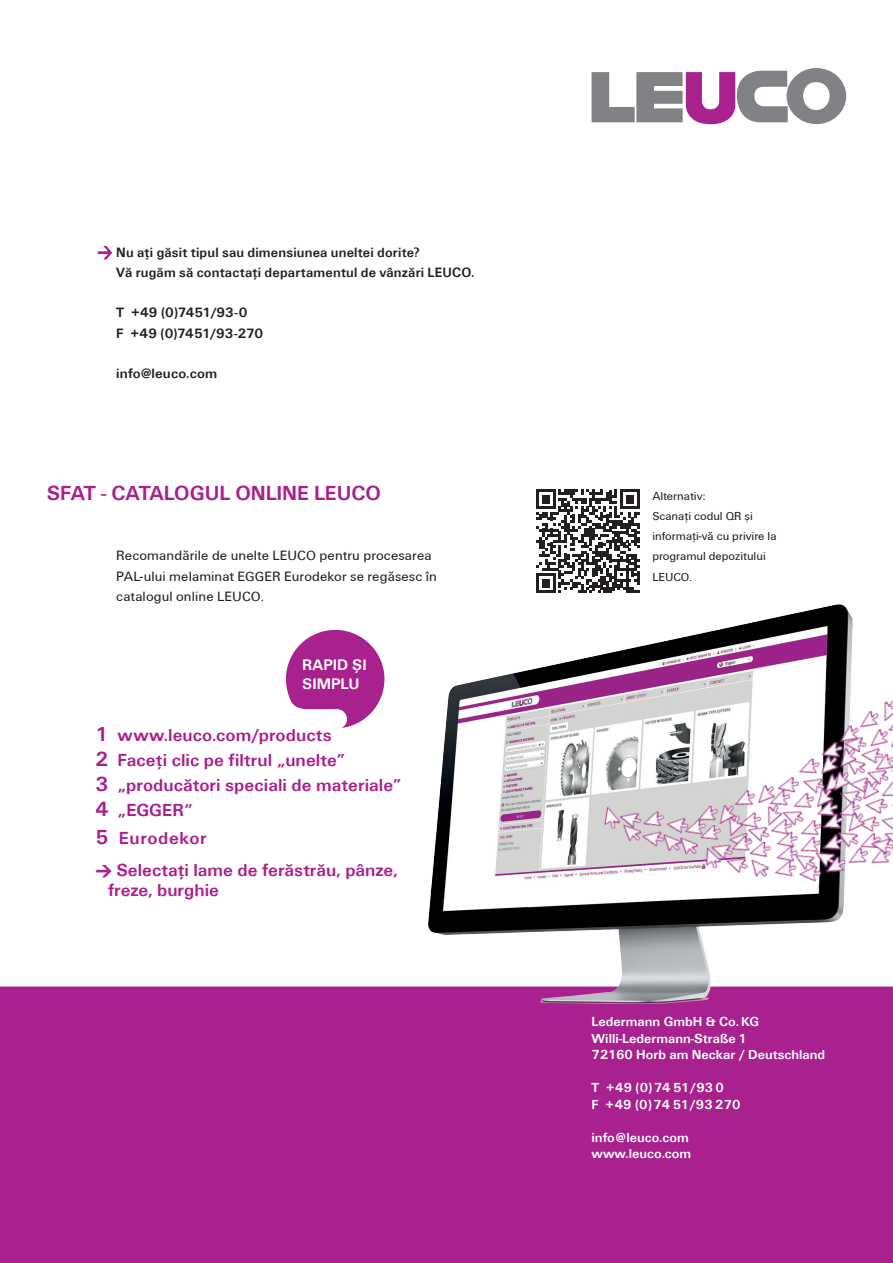
<style>
.page{position:relative;width:893px;height:1263px;background:#fff}
.page>*{position:absolute;margin:0;border:0;box-sizing:border-box;transform-origin:0 0}
.t1{font:700 21px "LEUCO UN CH";color:#a9218e}
.t2{font:700 18px/25.2px "LEUCO UN CH";color:#a9218e}
.t3{font:700 18px "LEUCO UN CH";letter-spacing:.03em;color:#a9218e}
.t4{font:700 15.75px/18.9px "LEUCO UN CH";color:#fff}
.t5{font:13.95px/20.2px "LEUCO UN CH";letter-spacing:.01em;color:#231f20}
.t6{font:700 13.95px/20.2px "LEUCO UN CH";letter-spacing:.015em;color:#231f20}
.t7{font:700 13.95px/20.2px "LEUCO UN CH";letter-spacing:-.01em;color:#231f20}
.t8{font:700 13.5px/16.5px "LEUCO UN CH";color:#fff}
.t9{font:12px/20.2px "LEUCO UN CH";color:#231f20}
.s1{font-size:21px}
.s2{font-family:"DIN Pro";font-weight:900;font-size:16.5px}
</style>
<div class="page">
<div style="left:0;top:986px;width:893px;height:277px;background:#a9218e"></div>
<svg style="left:592px;top:68px;width:254px;height:56px"></svg>
<svg style="left:98px;top:246px;width:14px;height:13px"></svg>
<svg style="left:286px;top:630px;width:98px;height:98px"></svg>
<svg style="left:536px;top:489px;width:104px;height:104px"></svg>
<img style="left:428px;top:605px;width:424px;height:399px">
<img style="left:585px;top:633px;width:308px;height:307px">
<p class="t6" style="left:116px;top:242px;width:360px">Nu ați găsit tipul sau dimensiunea uneltei dorite?<br>Vă rugăm să contactați departamentul de vânzări LEUCO.</p>
<p class="t7" style="left:116px;top:303px;width:148px">T +49 (0)7451/93-0<br>F +49 (0)7451/93-270</p>
<p class="t6" style="left:116px;top:363px;width:103px">info@leuco.com</p>
<p class="t1" style="left:47px;top:481px;width:336px">SFAT - CATALOGUL ONLINE LEUCO</p>
<p class="t5" style="left:116px;top:546px;width:322px">Recomandările de unelte LEUCO pentru procesarea<br>PAL-ului melaminat EGGER Eurodekor se regăsesc în catalogul online LEUCO.</p>
<p class="t4" style="left:302px;top:655px;width:66px">RAPID ȘI<br>SIMPLU</p>
<p class="t2" style="left:95px;top:722px;width:308px"><span class="s1">1</span> www.leuco.com/products<br><span class="s1">2</span> Faceți clic pe filtrul „unelte”<br><span class="s1">3</span> „producători speciali de materiale”<br><span class="s1">4</span> „EGGER“</p>
<p class="t3" style="left:95px;top:828px;width:113px"><span class="s1">5</span> Eurodekor</p>
<p class="t2" style="left:108px;top:860px;width:291px;line-height:19.5px;text-indent:-13px"><span class="s2">→</span> Selectați lame de ferăstrău, pânze, freze, burghie</p>
<p class="t9" style="left:652px;top:486px;width:126px">Alternativ:<br>Scanați codul QR și informați-vă cu privire la programul depozitului<br>LEUCO.</p>
<p class="t8" style="left:592px;top:1013px;width:235px">Ledermann GmbH &amp; Co. KG<br>Willi-Ledermann-Straße 1<br>72160 Horb am Neckar / Deutschland</p>
<p class="t8" style="left:592px;top:1079px;width:150px">T +49 (0)74 51/93 0<br>F +49 (0)74 51/93 270</p>
<p class="t8" style="left:592px;top:1129px;width:101px">info@leuco.com www.leuco.com</p>
</div>
